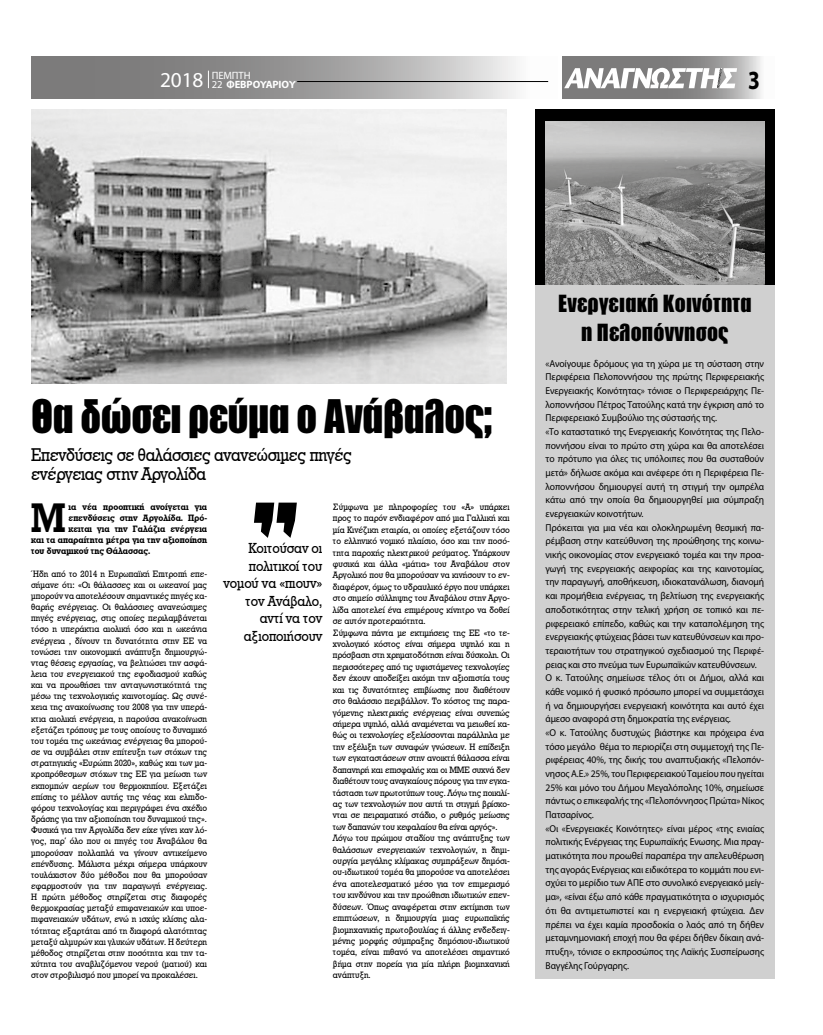
<style>
.page{position:relative;width:823px;height:1035px;background:#fff}
.page>*{position:absolute;margin:0;border:0;box-sizing:border-box;transform-origin:0 0}
.t1{font:900 45px "PF Fusion Sans";letter-spacing:-.01em;color:#000;scale:.96 1}
.t2{font:42.5px "UB Rockwell Bold";color:#000;scale:.9 1}
.t3{font:700 26.3px "Myriad Pro";color:#000;scale:.81 1}
.t4{font:900 23px/29.3px "PF Fusion Sans";letter-spacing:.01em;color:#000;text-align:center}
.t5{font:19px/19.5px "UB Rockwell";letter-spacing:-.02em;color:#000;scale:.9 1}
.t6{font:15px/17.5px "UB Rockwell";letter-spacing:-.01em;color:#000;text-align:right;scale:.93 1}
.t7{font:700 10.6px/9.4px "Myriad Pro";letter-spacing:-.01em;color:#fff}
.t8{font:10px/13.7px "Myriad Pro";letter-spacing:-.01em;color:#000;scale:.96 1}
.t9{font:9.5px/11.4px "UB Rockwell";color:#000;text-align:justify;scale:.93 1}
.t10{font:9.5px "UB Rockwell Bold";color:#000;scale:.93 1}
.s1{font-weight:400}
.s2{font-weight:400;font-size:21.3px}
</style>
<div class="page">
<img style="left:31px;top:109px;width:475px;height:274px">
<svg style="left:562px;top:57px;width:199px;height:42px;background:#959494"></svg>
<svg style="left:31px;top:57px;width:518px;height:42px;background:#a3a2a2"></svg>
<hr style="left:297px;top:81px;width:251px;height:1px;background:#000">
<svg style="left:208px;top:71px;width:1px;height:17px"></svg>
<svg style="left:564px;top:68px;width:172px;height:20px"></svg>
<div style="left:534px;top:109px;width:240px;height:869px;background:#d0d0d0"></div>
<div style="left:534px;top:109px;width:240px;height:176px;background:#000"></div>
<img style="left:545px;top:122px;width:218px;height:163px">
<svg style="left:254px;top:502px;width:43px;height:36px"></svg>
<p class="t7" style="left:160px;top:70px;width:137px;text-indent:51px"><span class="s1">ΠΕΜΠΤΗ<br></span><span class="s2">2018</span> <span class="s1">22</span> ΦΕΒΡΟΥΑΡΙΟΥ</p>
<h3 class="t3" style="left:747px;top:63px;width:16px">3</h3>
<h1 class="t1" style="left:31px;top:388px;width:482px">Θα δώσει ρεύμα ο Ανάβαλος;</h1>
<h3 class="t5" style="left:31px;top:445px;width:357px">Επενδύσεις σε θαλάσσιες ανανεώσιμες πηγές ενέργειας στην Αργολίδα</h3>
<h2 class="t2" style="left:31px;top:495px;width:40px">Μ</h2>
<p class="t10" style="left:68px;top:501px;width:150px">ια νέα προοπτική ανοίγεται για</p>
<p class="t10" style="left:68px;top:512px;width:150px">επενδύσεις στην Αργολίδα. Πρό-</p>
<p class="t10" style="left:68px;top:523px;width:150px">κειται για την Γαλάζια ενέργεια</p>
<p class="t10" style="left:31px;top:535px;width:190px">και τα απαραίτητα μέτρα για την αξιοποίηση</p>
<p class="t10" style="left:31px;top:546px;width:129px">του δυναμικού της Θάλασσας.</p>
<p class="t9" style="left:31px;top:568px;width:190px">Ήδη από το 2014 η Ευρωπαϊκή Επιτροπή επε&shy;σήμανε ότι: «Οι θάλασσες και οι ωκεανοί μας μπορούν να αποτελέσουν σημαντικές πηγές κα&shy;θαρής ενέργειας. Οι θαλάσσιες ανανεώσιμες πηγές ενέργειας, στις οποίες περιλαμβάνεται τόσο η υπεράκτια αιολική όσο και η ωκεάνια ενέργεια , δίνουν τη δυνατότητα στην ΕΕ να τονώσει την οικονομική ανάπτυξη δημιουργώ&shy;ντας θέσεις εργασίας, να βελτιώσει την ασφά&shy;λεια του ενεργειακού της εφοδιασμού καθώς και να προωθήσει την ανταγωνιστικότητά της μέσω της τεχνολογικής καινοτομίας. Ως συνέ&shy;χεια της ανακοίνωσης του 2008 για την υπερά&shy;κτια αιολική ενέργεια, η παρούσα ανακοίνωση εξετάζει τρόπους με τους οποίους το δυναμικό του τομέα της ωκεάνιας ενέργειας θα μπορού&shy;σε να συμβάλει στην επίτευξη των στόχων της στρατηγικής «Ευρώπη 2020», καθώς και των μα&shy;κροπρόθεσμων στόχων της ΕΕ για μείωση των εκπομπών αερίων του θερμοκηπίου. Εξετάζει επίσης το μέλλον αυτής της νέας και ελπιδο&shy;φόρου τεχνολογίας και περιγράφει ένα σχέδιο δράσης για την αξιοποίηση του δυναμικού της».<br>Φυσικά για την Αργολίδα δεν είχε γίνει καν λό&shy;γος, παρ` όλο που οι πηγές του Αναβάλου θα μπορούσαν πολλαπλά να γίνουν αντικείμενο επένδυσης. Μάλιστα μέχρι σήμερα υπάρχουν τουλάχιστον δύο μέθοδοι που θα μπορούσαν εφαρμοστούν για την παραγωγή ενέργειας.<br>Η πρώτη μέθοδος στηρίζεται στις διαφορές θερμοκρασίας μεταξύ επιφανειακών και υποε&shy;πιφανειακών υδάτων, ενώ η ισχύς κλίσης αλα&shy;τότητας εξαρτάται από τη διαφορά αλατότητας μεταξύ αλμυρών και γλυκών υδάτων. Η δεύτερη μέθοδος στηρίζεται στην ποσότητα και την τα&shy;χύτητα του αναβλιζόμενου νερού (ματιού) και στον στροβιλισμό που μπορεί να προκαλέσει.</p>
<h3 class="t6" style="left:223px;top:539px;width:108px">Κοιτούσαν οι πολιτικοί του νομού να «πιουν» τον Ανάβαλο, αντί να τον αξιοποιήσουν</h3>
<p class="t9" style="left:333px;top:501px;width:191px;text-align:left">Σύμφωνα με πληροφορίες του «Α» υπάρχει προς το παρόν ενδιαφέρον από μια Γαλλική και μία Κινέζικη εταιρία, οι οποίες εξετάζουν τόσο το ελληνικό νομικό πλαίσιο, όσο και την ποσό&shy;τητα παροχής ηλεκτρικού ρεύματος. Υπάρχουν φυσικά και άλλα «μάτια» του Αναβάλου στον Αργολικό που θα μπορούσαν να κινήσουν το εν&shy;διαφέρον, όμως το υδραυλικό έργο που υπάρχει στο σημείο σύλληψης του Αναβάλου στην Αργο&shy;λίδα αποτελεί ένα επιμέρους κίνητρο να δοθεί σε αυτόν προτεραιότητα.<br>Σύμφωνα πάντα με εκτιμήσεις της ΕΕ «το τε&shy;χνολογικό κόστος είναι σήμερα υψηλό και η πρόσβαση στη χρηματοδότηση είναι δύσκολη. Οι περισσότερες από τις υφιστάμενες τεχνολογίες δεν έχουν αποδείξει ακόμη την αξιοπιστία τους και τις δυνατότητες επιβίωσης που διαθέτουν στο θαλάσσιο περιβάλλον. Το κόστος της παρα&shy;γόμενης ηλεκτρικής ενέργειας είναι συνεπώς σήμερα υψηλό, αλλά αναμένεται να μειωθεί κα&shy;θώς οι τεχνολογίες εξελίσσονται παράλληλα με την εξέλιξη των συναφών γνώσεων. Η επίδειξη των εγκαταστάσεων στην ανοικτή θάλασσα είναι δαπανηρή και επισφαλής και οι ΜΜΕ συχνά δεν διαθέτουν τους αναγκαίους πόρους για την εγκα&shy;τάσταση των πρωτοτύπων τους. Λόγω της ποικιλί&shy;ας των τεχνολογιών που αυτή τη στιγμή βρίσκο&shy;νται σε πειραματικό στάδιο, ο ρυθμός μείωσης των δαπανών του κεφαλαίου θα είναι αργός».<br>Λόγω του πρώιμου σταδίου της ανάπτυξης των θαλάσσιων ενεργειακών τεχνολογιών, η δημι&shy;ουργία μεγάλης κλίμακας συμπράξεων δημόσι&shy;ου-ιδιωτικού τομέα θα μπορούσε να αποτελέσει ένα αποτελεσματικό μέσο για τον επιμερισμό του κινδύνου και την προώθηση ιδιωτικών επεν&shy;δύσεων. Όπως αναφέρεται στην εκτίμηση των επιπτώσεων, η δημιουργία μιας ευρωπαϊκής βιομηχανικής πρωτοβουλίας ή άλλης ενδεδειγ&shy;μένης μορφής σύμπραξης δημόσιου-ιδιωτικού τομέα, είναι πιθανό να αποτελέσει σημαντικό βήμα στην πορεία για μία πλήρη βιομηχανική ανάπτυξη.</p>
<h3 class="t4" style="left:558px;top:288px;width:195px">Ενεργειακή Κοινότητα η Πελοπόννησος</h3>
<p class="t8" style="left:545px;top:356px;width:229px">«Ανοίγουμε δρόμους για τη χώρα με τη σύσταση στην Περιφέρεια Πελοποννήσου της πρώτης Περιφερειακής Ενεργειακής Κοινότητας» τόνισε ο Περιφερειάρχης Πε&shy;λοποννήσου Πέτρος Τατούλης κατά την έγκριση από το Περιφερειακό Συμβούλιο της σύστασής της.<br>«Το καταστατικό της Ενεργειακής Κοινότητας της Πελο&shy;ποννήσου είναι το πρώτο στη χώρα και θα αποτελέσει το πρότυπο για όλες τις υπόλοιπες που θα συσταθούν μετά» δήλωσε ακόμα και ανέφερε ότι η Περιφέρεια Πε&shy;λοποννήσου δημιουργεί αυτή τη στιγμή την ομπρέλα κάτω από την οποία θα δημιουργηθεί μια σύμπραξη ενεργειακών κοινοτήτων.<br>Πρόκειται για μια νέα και ολοκληρωμένη θεσμική πα&shy;ρέμβαση στην κατεύθυνση της προώθησης της κοινω&shy;νικής οικονομίας στον ενεργειακό τομέα και την προα&shy;γωγή της ενεργειακής αειφορίας και της καινοτομίας, την παραγωγή, αποθήκευση, ιδιοκατανάλωση, διανομή και προμήθεια ενέργειας, τη βελτίωση της ενεργειακής αποδοτικότητας στην τελική χρήση σε τοπικό και πε&shy;ριφερειακό επίπεδο, καθώς και την καταπολέμηση της ενεργειακής φτώχειας βάσει των κατευθύνσεων και προ&shy;τεραιοτήτων του στρατηγικού σχεδιασμού της Περιφέ&shy;ρειας και στο πνεύμα των Ευρωπαϊκών κατευθύνσεων.<br>Ο κ. Τατούλης σημείωσε τέλος ότι οι Δήμοι, αλλά και κάθε νομικό ή φυσικό πρόσωπο μπορεί να συμμετάσχει ή να δημιουργήσει ενεργειακή κοινότητα και αυτό έχει άμεσο αναφορά στη δημοκρατία της ενέργειας.<br>«Ο κ. Τατούλης δυστυχώς βιάστηκε και πρόχειρα ένα τόσο μεγάλο θέμα το περιορίζει στη συμμετοχή της Πε&shy;ριφέρειας 40%, της δικής του αναπτυξιακής «Πελοπόν&shy;νησος Α.Ε.» 25%, του Περιφερειακού Ταμείου που ηγείται 25% και μόνο του Δήμου Μεγαλόπολης 10%, σημείωσε πάντως ο επικεφαλής της «Πελοπόννησος Πρώτα» Νίκος Πατσαρίνος.<br>«Οι «Ενεργειακές Κοινότητες» είναι μέρος «της ενιαίας πολιτικής Ενέργειας της Ευρωπαϊκής Ενωσης. Μια πραγ&shy;ματικότητα που προωθεί παραπέρα την απελευθέρωση της αγοράς Ενέργειας και ειδικότερα το κομμάτι που ενι&shy;σχύει το μερίδιο των ΑΠΕ στο συνολικό ενεργειακό μείγ&shy;μα», «είναι έξω από κάθε πραγματικότητα ο ισχυρισμός ότι θα αντιμετωπιστεί και η ενεργειακή φτώχεια. Δεν πρέπει να έχει καμία προσδοκία ο λαός από τη δήθεν μεταμνημονιακή εποχή που θα φέρει δήθεν δίκαιη ανά&shy;πτυξη», τόνισε ο εκπροσώπος της Λαϊκής Συσπείρωσης Βαγγέλης Γούργαρης.</p>
</div>
